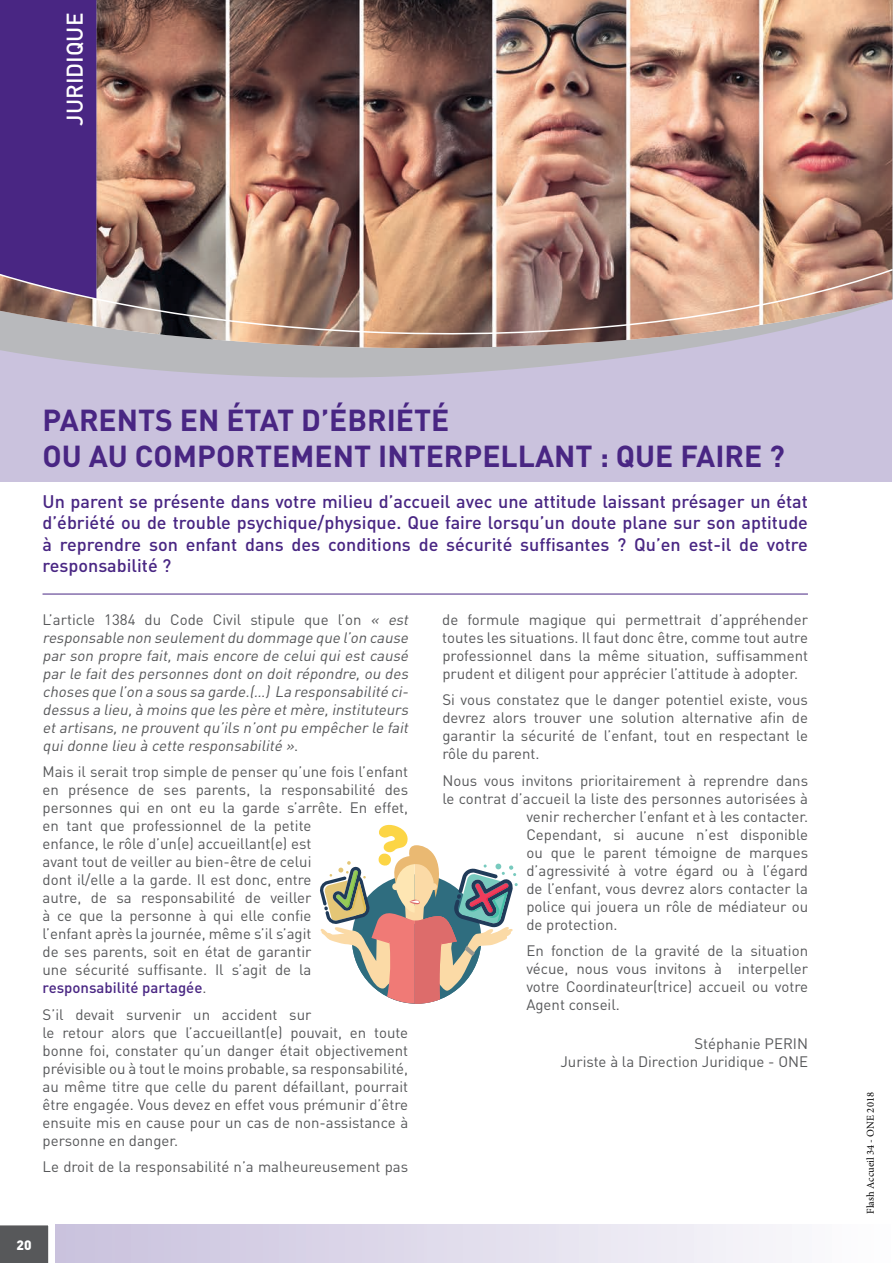
<style>
.page{position:relative;width:893px;height:1263px;background:#fff}
.page>*{position:absolute;margin:0;border:0;box-sizing:border-box;transform-origin:0 0}
.t1{font:700 30px/36px "DIN";color:#492683}
.t2{font:500 22.5px "DIN";color:#fff}
.t3{font:500 18px/21.6px "DIN";color:#492683;text-align:justify}
.t4{font:15px/18px "DIN";color:#57585a;text-align:justify}
.t5{font:italic 15px/18px "DIN";color:#57585a;text-align:justify}
.t6{font:900 13.5px "DIN";color:#fff}
.t7{font:10.5px "Minion Pro";color:#000}
.s1{font-style:normal}
.s2{font-weight:500;color:#492683}
</style>
<div class="page">
<svg style="left:0;top:1224px;width:57px;height:39px;background:#717273"></svg>
<div style="left:0;top:0;width:892px;height:481px;background:#cac2dd"></div>
<svg style="left:0;top:348px;width:688px;height:30px;fill:#b8b9bc"></svg>
<img style="left:0;top:0;width:893px;height:348px">
<div style="left:0;top:0;width:96px;height:266px;background:#492683"></div>
<img style="left:0;top:266px;width:893px;height:74px">
<div style="left:55px;top:1225px;width:838px;height:38px;background:linear-gradient(to right,#c8c0dd,#fdfdfe)"></div>
<hr style="left:43px;top:594px;width:765px;height:1px;background:#492683">
<svg style="left:320px;top:824px;width:198px;height:180px"></svg>
<h2 class="t2" style="left:60px;top:126px;width:114px;rotate:-90deg">JURIDIQUE</h2>
<h1 class="t1" style="left:43px;top:400px;width:744px">PARENTS EN ÉTAT D’ÉBRIÉTÉ<br>OU AU COMPORTEMENT INTERPELLANT : QUE FAIRE ?</h1>
<p class="t3" style="left:42px;top:490px;width:767px">Un parent se présente dans votre milieu d’accueil avec une attitude laissant présager un état d’ébriété ou de trouble psychique/physique. Que faire lorsqu’un doute plane sur son aptitude à reprendre son enfant dans des conditions de sécurité suffisantes ? Qu’en est-il de votre responsabilité ?</p>
<p class="t5" style="left:43px;top:610px;width:370px"><span class="s1">L’article 1384 du Code Civil stipule que l’on</span> « est responsable non seulement du dommage que l’on cause par son propre fait, mais encore de celui qui est causé par le fait des personnes dont on doit répondre, ou des choses que l’on a sous sa garde.(…) La responsabilité ci&shy;dessus a lieu, à moins que les père et mère, instituteurs et artisans, ne prouvent qu’ils n’ont pu empêcher le fait qui donne lieu à cette responsabilité »<span class="s1">.</span></p>
<p class="t4" style="left:43px;top:762px;width:367px;text-align:left">Mais il serait trop simple de penser qu’une fois l’enfant en présence de ses parents, la responsabilité des personnes qui en ont eu la garde s’arrête. En effet, en tant que professionnel de la petite<br>enfance, le rôle d’un(e) accueillant(e) est<br>avant tout de veiller au bien-être de celui<br>dont il/elle a la garde. Il est donc, entre<br>autre, de sa responsabilité de veiller<br>à ce que la personne à qui elle confie<br>l’enfant après la journée, même s’il s’agit<br>de ses parents, soit en état de garantir<br>une sécurité suffisante. Il s’agit de la <span class="s2">responsabilité partagée</span>.</p>
<p class="t4" style="left:43px;top:1005px;width:367px;text-align:left">S’il devait survenir un accident sur<br>le retour alors que l’accueillant(e) pouvait, en toute bonne foi, constater qu’un danger était objectivement prévisible ou à tout le moins probable, sa responsabilité, au même titre que celle du parent défaillant, pourrait être engagée. Vous devez en effet vous prémunir d’être ensuite mis en cause pour un cas de non-assistance à personne en danger.</p>
<p class="t4" style="left:43px;top:1157px;width:367px">Le droit de la responsabilité n’a malheureusement pas</p>
<p class="t4" style="left:442px;top:610px;width:367px">de formule magique qui permettrait d’appréhender toutes les situations. Il faut donc être, comme tout autre professionnel dans la même situation, suffisamment prudent et diligent pour apprécier l’attitude à adopter.</p>
<p class="t4" style="left:442px;top:690px;width:367px">Si vous constatez que le danger potentiel existe, vous devrez alors trouver une solution alternative afin de garantir la sécurité de l’enfant, tout en respectant le rôle du parent.</p>
<p class="t4" style="left:442px;top:771px;width:367px">Nous vous invitons prioritairement à reprendre dans</p>
<p class="t4" style="left:442px;top:789px;width:367px">le contrat d’accueil la liste des personnes autorisées à</p>
<p class="t4" style="left:526px;top:807px;width:283px">venir rechercher l’enfant et à les contacter.</p>
<p class="t4" style="left:526px;top:825px;width:283px">Cependant, si aucune n’est disponible</p>
<p class="t4" style="left:526px;top:843px;width:283px">ou que le parent témoigne de marques</p>
<p class="t4" style="left:526px;top:861px;width:283px">d’agressivité à votre égard ou à l’égard</p>
<p class="t4" style="left:526px;top:879px;width:283px">de l’enfant, vous devrez alors contacter la</p>
<p class="t4" style="left:526px;top:897px;width:283px">police qui jouera un rôle de médiateur ou</p>
<p class="t4" style="left:526px;top:915px;width:93px">de protection.</p>
<p class="t4" style="left:526px;top:941px;width:283px">En fonction de la gravité de la situation vécue, nous vous invitons à interpeller votre Coordinateur(trice) accueil ou votre Agent conseil.</p>
<p class="t4" style="left:560px;top:1035px;width:249px;text-align:right">Stéphanie PERIN<br>Juriste à la Direction Juridique - ONE</p>
<p class="t6" style="left:17px;top:1236px;width:17px">20</p>
<p class="t7" style="left:863px;top:1214px;width:123px;rotate:-90deg">Flash Accueil 34 - ONE 2018</p>
</div>
